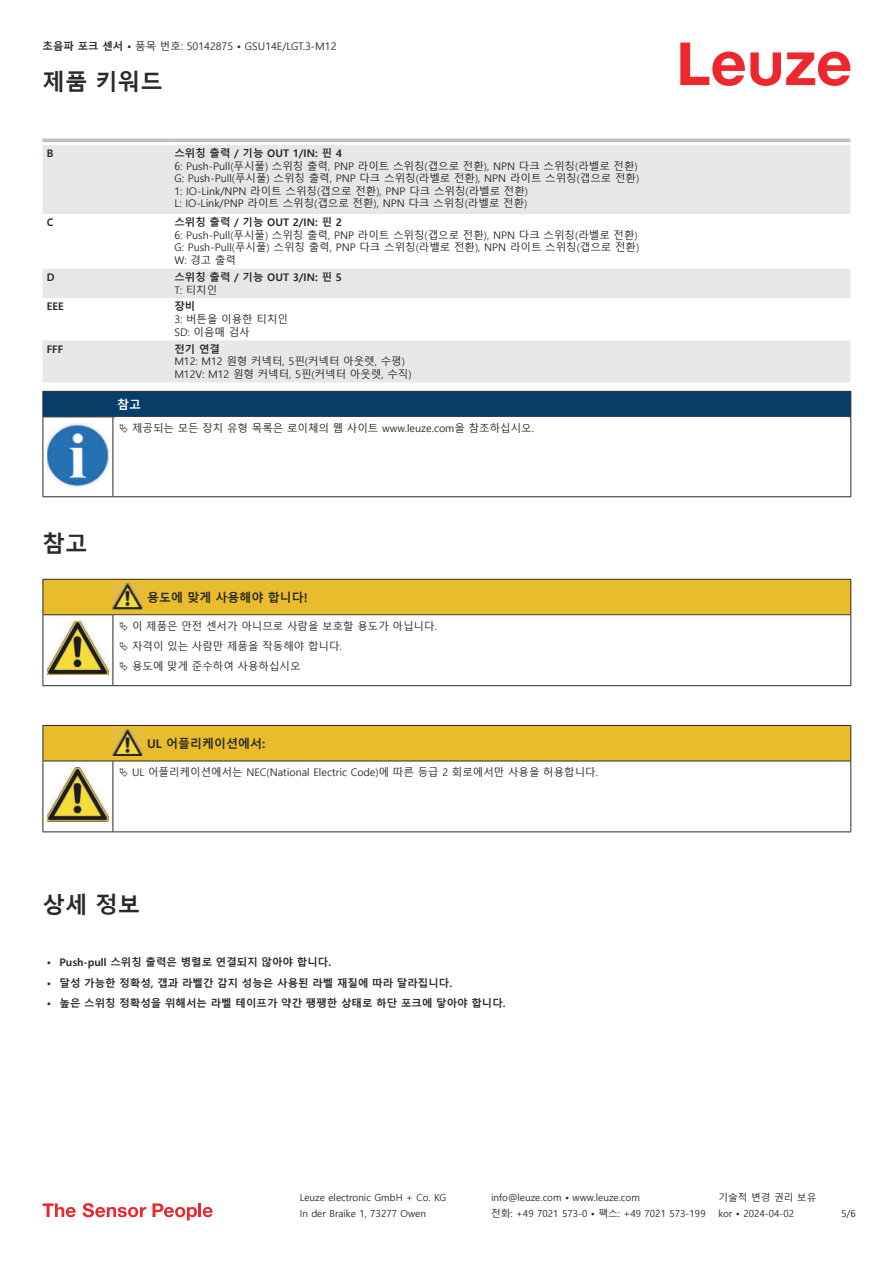
<style>
.page{position:relative;width:893px;height:1263px;background:#fff}
.page>*{position:absolute;margin:0;border:0;box-sizing:border-box;transform-origin:0 0}
.t1{font:700 22.5px "Malgun Gothic";color:#2b292a}
.t2{font:700 12px "Malgun Gothic";color:#2b292a}
.t3{font:700 12px "Malgun Gothic";color:#fff}
.t4{font:10.5px/12.6px "Malgun Gothic";color:#2b292a}
.t5{font:700 10.5px "Malgun Gothic";color:#2b292a}
.t6{font:9.75px "Malgun Gothic";color:#2b292a}
.s1{font-weight:700}
</style>
<div class="page">
<svg style="left:680px;top:43px;width:170px;height:43px"></svg>
<svg style="left:43px;top:138px;width:807px;height:1px"></svg>
<svg style="left:43px;top:145px;width:807px;height:237px;fill:#e6e7e9"></svg>
<hr style="left:43px;top:139px;width:127px;height:3px;background:#bdbfc1">
<hr style="left:170px;top:139px;width:680px;height:3px;background:#bdbfc1">
<svg style="left:43px;top:1203px;width:33px;height:14px"></svg>
<svg style="left:83px;top:1203px;width:63px;height:14px"></svg>
<svg style="left:153px;top:1203px;width:44px;height:17px"></svg>
<hr style="left:198px;top:1203px;width:3px;height:14px;background:#ed272d">
<svg style="left:203px;top:1207px;width:10px;height:10px"></svg>
<div style="left:43px;top:391px;width:808px;height:26px;background:#063d69"></div>
<hr style="left:113px;top:416px;width:738px;height:1px;background:#2b292a">
<hr style="left:43px;top:417px;width:1px;height:75px;background:#2b292a">
<hr style="left:113px;top:417px;width:1px;height:75px;background:#2b292a">
<hr style="left:850px;top:417px;width:1px;height:75px;background:#2b292a">
<hr style="left:43px;top:496px;width:70px;height:1px;background:#2b292a">
<hr style="left:113px;top:496px;width:738px;height:1px;background:#2b292a">
<img style="left:47px;top:423px;width:61px;height:63px">
<hr style="left:43px;top:685px;width:70px;height:1px;background:#2b292a">
<hr style="left:113px;top:685px;width:30px;height:1px;background:#2b292a">
<hr style="left:143px;top:685px;width:708px;height:1px;background:#2b292a">
<div style="left:44px;top:726px;width:806px;height:35px;background:#e8bc2a"></div>
<hr style="left:43px;top:725px;width:70px;height:1px;background:#2b292a">
<hr style="left:43px;top:726px;width:1px;height:35px;background:#2b292a">
<hr style="left:43px;top:761px;width:70px;height:1px;background:#2b292a">
<hr style="left:113px;top:725px;width:30px;height:1px;background:#2b292a">
<hr style="left:113px;top:761px;width:30px;height:1px;background:#2b292a">
<hr style="left:143px;top:725px;width:708px;height:1px;background:#2b292a">
<hr style="left:850px;top:726px;width:1px;height:35px;background:#2b292a">
<hr style="left:143px;top:761px;width:708px;height:1px;background:#2b292a">
<hr style="left:43px;top:761px;width:1px;height:66px;background:#2b292a">
<hr style="left:113px;top:761px;width:1px;height:66px;background:#2b292a">
<hr style="left:850px;top:761px;width:1px;height:66px;background:#2b292a">
<hr style="left:43px;top:831px;width:70px;height:1px;background:#2b292a">
<hr style="left:113px;top:831px;width:30px;height:1px;background:#2b292a">
<hr style="left:143px;top:831px;width:708px;height:1px;background:#2b292a">
<img style="left:113px;top:730px;width:30px;height:26px">
<img style="left:47px;top:767px;width:61px;height:54px">
<svg style="left:43px;top:579px;width:808px;height:106px"></svg>
<p class="t4" style="left:43px;top:40px;width:295px"><span class="s1">초음파 포크 센서 •</span> 품목 번호: 50142875 <span class="s1">•</span> GSU14E/LGT.3-M12</p>
<h1 class="t1" style="left:43px;top:69px;width:122px">제품 키워드</h1>
<p class="t5" style="left:47px;top:147px;width:8px">B</p>
<p class="t5" style="left:174px;top:147px;width:169px">스위칭 출력 / 기능 OUT 1/IN: 핀 4</p>
<p class="t4" style="left:174px;top:160px;width:466px">6: Push-Pull(푸시풀) 스위칭 출력, PNP 라이트 스위칭(갭으로 전환), NPN 다크 스위칭(라벨로 전환)<br>G: Push-Pull(푸시풀) 스위칭 출력, PNP 다크 스위칭(라벨로 전환), NPN 라이트 스위칭(갭으로 전환)<br>1: IO-Link/NPN 라이트 스위칭(갭으로 전환), PNP 다크 스위칭(라벨로 전환)<br>L: IO-Link/PNP 라이트 스위칭(갭으로 전환), NPN 다크 스위칭(라벨로 전환)</p>
<p class="t5" style="left:47px;top:216px;width:8px">C</p>
<p class="t5" style="left:174px;top:216px;width:169px">스위칭 출력 / 기능 OUT 2/IN: 핀 2</p>
<p class="t4" style="left:174px;top:229px;width:466px">6: Push-Pull(푸시풀) 스위칭 출력, PNP 라이트 스위칭(갭으로 전환), NPN 다크 스위칭(라벨로 전환)<br>G: Push-Pull(푸시풀) 스위칭 출력, PNP 다크 스위칭(라벨로 전환), NPN 라이트 스위칭(갭으로 전환)<br>W: 경고 출력</p>
<p class="t5" style="left:47px;top:271px;width:9px">D</p>
<p class="t5" style="left:174px;top:271px;width:169px">스위칭 출력 / 기능 OUT 3/IN: 핀 5</p>
<p class="t4" style="left:174px;top:284px;width:44px">T: 티치인</p>
<p class="t5" style="left:47px;top:301px;width:18px">EEE</p>
<p class="t5" style="left:174px;top:300px;width:22px">장비</p>
<p class="t4" style="left:174px;top:313px;width:115px">3: 버튼을 이용한 티치인<br>SD: 이음매 검사</p>
<p class="t5" style="left:47px;top:342px;width:18px">FFF</p>
<p class="t5" style="left:174px;top:342px;width:47px">전기 연결</p>
<p class="t4" style="left:174px;top:355px;width:239px">M12: M12 원형 커넥터, 5핀(커넥터 아웃렛, 수평)<br>M12V: M12 원형 커넥터, 5핀(커넥터 아웃렛, 수직)</p>
<p class="t3" style="left:117px;top:398px;width:25px">참고</p>
<p class="t4" style="left:132px;top:422px;width:403px">제공되는 모든 장치 유형 목록은 로이체의 웹 사이트 www.leuze.com을 참조하십시오.</p>
<h1 class="t1" style="left:43px;top:531px;width:46px">참고</h1>
<p class="t2" style="left:147px;top:591px;width:162px">용도에 맞게 사용해야 합니다!</p>
<p class="t4" style="left:132px;top:616px;width:306px;line-height:20.2px">이 제품은 안전 센서가 아니므로 사람을 보호할 용도가 아닙니다. 자격이 있는 사람만 제품을 작동해야 합니다.<br>용도에 맞게 준수하여 사용하십시오</p>
<p class="t2" style="left:147px;top:737px;width:120px">UL 어플리케이션에서:</p>
<p class="t4" style="left:132px;top:766px;width:467px">UL 어플리케이션에서는 NEC(National Electric Code)에 따른 등급 2 회로에서만 사용을 허용합니다.</p>
<h1 class="t1" style="left:43px;top:891px;width:99px">상세 정보</h1>
<p class="t5" style="left:47px;top:956px;width:286px">• Push-pull 스위칭 출력은 병렬로 연결되지 않아야 합니다.</p>
<p class="t5" style="left:47px;top:976px;width:407px">• 달성 가능한 정확성, 갭과 라벨간 감지 성능은 사용된 라벨 재질에 따라 달라집니다.</p>
<p class="t5" style="left:47px;top:997px;width:460px">• 높은 스위칭 정확성을 위해서는 라벨 테이프가 약간 팽팽한 상태로 하단 포크에 닿아야 합니다.</p>
<p class="t6" style="left:300px;top:1192px;width:148px">Leuze electronic GmbH + Co. KG</p>
<p class="t6" style="left:491px;top:1192px;width:150px">info@leuze.com • www.leuze.com</p>
<p class="t6" style="left:718px;top:1192px;width:100px">기술적 변경 권리 보유</p>
<p class="t6" style="left:300px;top:1208px;width:128px">In der Braike 1, 73277 Owen</p>
<p class="t6" style="left:491px;top:1208px;width:216px">전화: +49 7021 573-0 • 팩스: +49 7021 573-199</p>
<p class="t6" style="left:718px;top:1208px;width:77px">kor • 2024-04-02</p>
<p class="t6" style="left:841px;top:1208px;width:16px">5/6</p>
</div>
